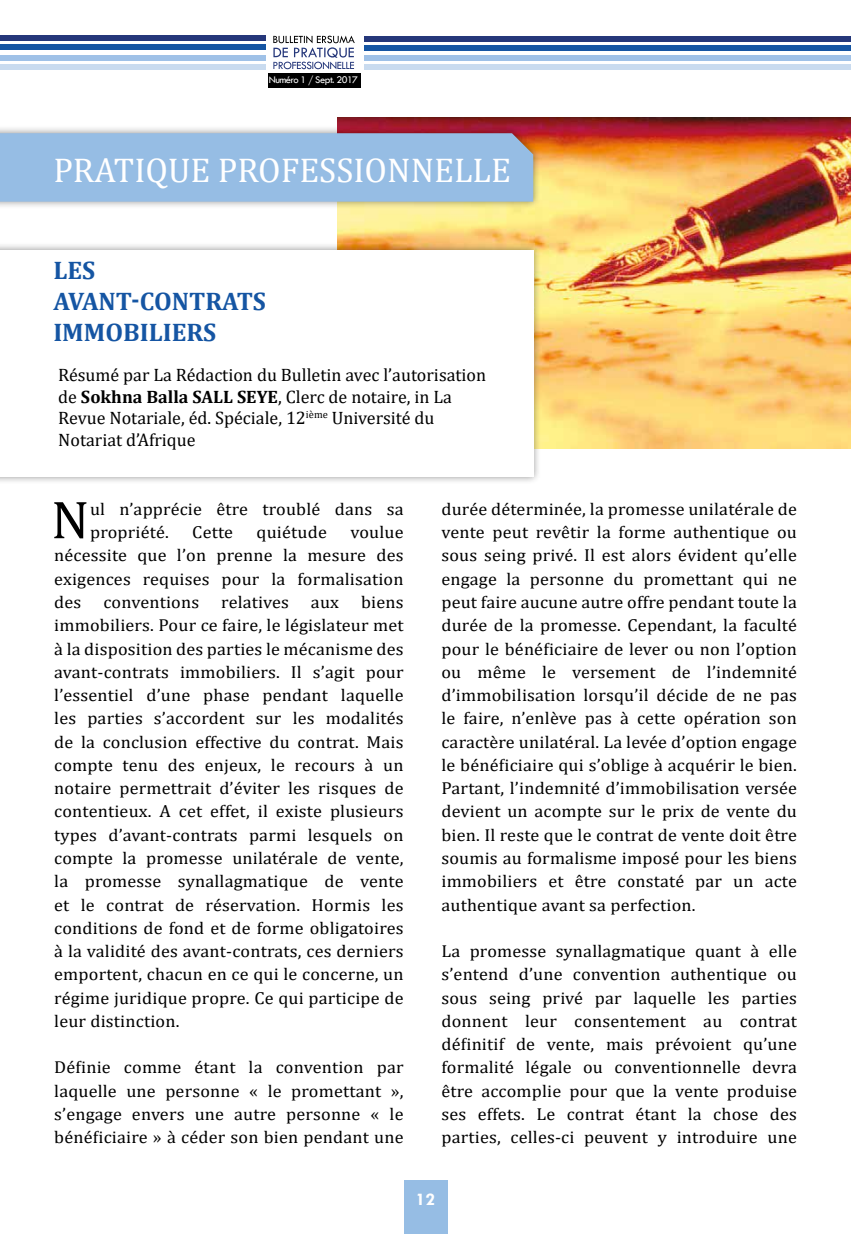
<style>
.page{position:relative;width:851px;height:1234px;background:#fff}
.page>*{position:absolute;margin:0;border:0;box-sizing:border-box;transform-origin:0 0}
.t1{font:54px "Cambria";color:#000;scale:1.05 1}
.t2{font:34.5px "Cambria";color:#fff}
.t3{font:700 25.5px/30.6px "Cambria";color:#1555a3}
.t4{font:18px/21.6px "Cambria";color:#000}
.t5{font:700 18px "Tw Cen";color:#fff}
.t6{font:17.4px/23.2px "Cambria";letter-spacing:.01em;color:#000;text-align:justify;scale:1.05 1}
.t7{font:10.5px "Tw Cen";letter-spacing:-.05em;color:#fff}
.s1{font-weight:700}
</style>
<div class="page">
<div style="left:0;top:36px;width:266px;height:5px;background:#25377a"></div>
<div style="left:0;top:45px;width:266px;height:5px;background:#1555a3"></div>
<div style="left:0;top:55px;width:266px;height:5px;background:#9fc1e7"></div>
<div style="left:0;top:64px;width:266px;height:5px;background:#c9dbef"></div>
<div style="left:364px;top:36px;width:486px;height:5px;background:#25377a"></div>
<div style="left:364px;top:45px;width:486px;height:5px;background:#1555a3"></div>
<div style="left:364px;top:55px;width:486px;height:6px;background:#9fc1e7"></div>
<div style="left:364px;top:65px;width:486px;height:5px;background:#c9dbef"></div>
<div style="left:403px;top:1180px;width:44px;height:53px;background:#96bde4"></div>
<svg style="left:273px;top:36px;width:82px;height:33px"></svg>
<div style="left:268px;top:73px;width:92px;height:15px;background:#000"></div>
<img style="left:338px;top:117px;width:512px;height:332px">
<div style="left:0;top:242px;width:541px;height:242px;background:#000;opacity:.41"></div>
<div style="left:0;top:250px;width:533px;height:226px;background:#fff"></div>
<div style="left:0;top:125px;width:540px;height:84px;background:#000;opacity:.41"></div>
<div style="left:0;top:133px;width:533px;height:68px;background:#96bde4"></div>
<p class="t7" style="left:269px;top:73px;width:91px">Numéro 1 / Sept. 2017</p>
<h2 class="t2" style="left:53px;top:150px;width:459px">PRATIQUE PROFESSIONNELLE</h2>
<h3 class="t3" style="left:53px;top:254px;width:214px">LES<br>AVANT-CONTRATS<br>IMMOBILIERS</h3>
<p class="t4" style="left:58px;top:364px;width:429px">Résumé par La Rédaction du Bulletin avec l’autorisation de <span class="s1">Sokhna Balla SALL SEYE</span>, Clerc de notaire, in La Revue Notariale, éd. Spéciale, 12<sup>ième</sup> Université du Notariat d’Afrique</p>
<h1 class="t1" style="left:51px;top:488px;width:38px">N</h1>
<p class="t6" style="left:90px;top:497px;width:300px">ul n’apprécie être troublé dans sa propriété.</p>
<p class="t6" style="left:192px;top:520px;width:40px">Cette</p>
<p class="t6" style="left:256px;top:520px;width:68px">quiétude</p>
<p class="t6" style="left:54px;top:520px;width:334px;text-indent:296px">voulue nécessite que l’on prenne la mesure des exigences requises pour la formalisation des</p>
<p class="t6" style="left:54px;top:590px;width:334px;text-indent:307px">biens immobiliers. Pour ce faire, le législateur met à la disposition des parties le mécanisme des avant-contrats immobiliers. Il s’agit pour l’essentiel d’une phase pendant laquelle les parties s’accordent sur les modalités de la conclusion effective du contrat. Mais compte tenu des enjeux, le recours à un notaire permettrait d’éviter les risques de contentieux. A cet effet, il existe plusieurs types d’avant-contrats parmi lesquels on compte la promesse unilatérale de vente, la promesse synallagmatique de vente et le contrat de réservation. Hormis les conditions de fond et de forme obligatoires à la validité des avant-contrats, ces derniers emportent, chacun en ce qui le concerne, un régime juridique propre. Ce qui participe de leur distinction.</p>
<p class="t6" style="left:54px;top:1055px;width:334px">Définie comme étant la convention par laquelle une personne « le promettant », s’engage envers une autre personne « le bénéficiaire » à céder son bien pendant une</p>
<p class="t6" style="left:103px;top:590px;width:93px">conventions</p>
<p class="t6" style="left:221px;top:590px;width:66px">relatives</p>
<p class="t6" style="left:311px;top:590px;width:28px">aux</p>
<p class="t6" style="left:441px;top:497px;width:340px">durée déterminée, la promesse unilatérale de vente peut revêtir la forme authentique ou sous seing privé. Il est alors évident qu’elle engage la personne du promettant qui ne peut faire aucune autre offre pendant toute la durée de la promesse. Cependant, la faculté pour le bénéficiaire de lever ou non l’option ou même le versement de l’indemnité d’immobilisation lorsqu’il décide de ne pas le faire, n’enlève pas à cette opération son caractère unilatéral. La levée d’option engage le bénéficiaire qui s’oblige à acquérir le bien.<br>Partant, l’indemnité d’immobilisation versée devient un acompte sur le prix de vente du bien. Il reste que le contrat de vente doit être soumis au formalisme imposé pour les biens immobiliers et être constaté par un acte authentique avant sa perfection.</p>
<p class="t6" style="left:441px;top:939px;width:340px">La promesse synallagmatique quant à elle s’entend d’une convention authentique ou sous seing privé par laquelle les parties donnent leur consentement au contrat définitif de vente, mais prévoient qu’une formalité légale ou conventionnelle devra être accomplie pour que la vente produise ses effets. Le contrat étant la chose des parties, celles-ci peuvent y introduire une</p>
<p class="t5" style="left:416px;top:1187px;width:21px">12</p>
</div>
